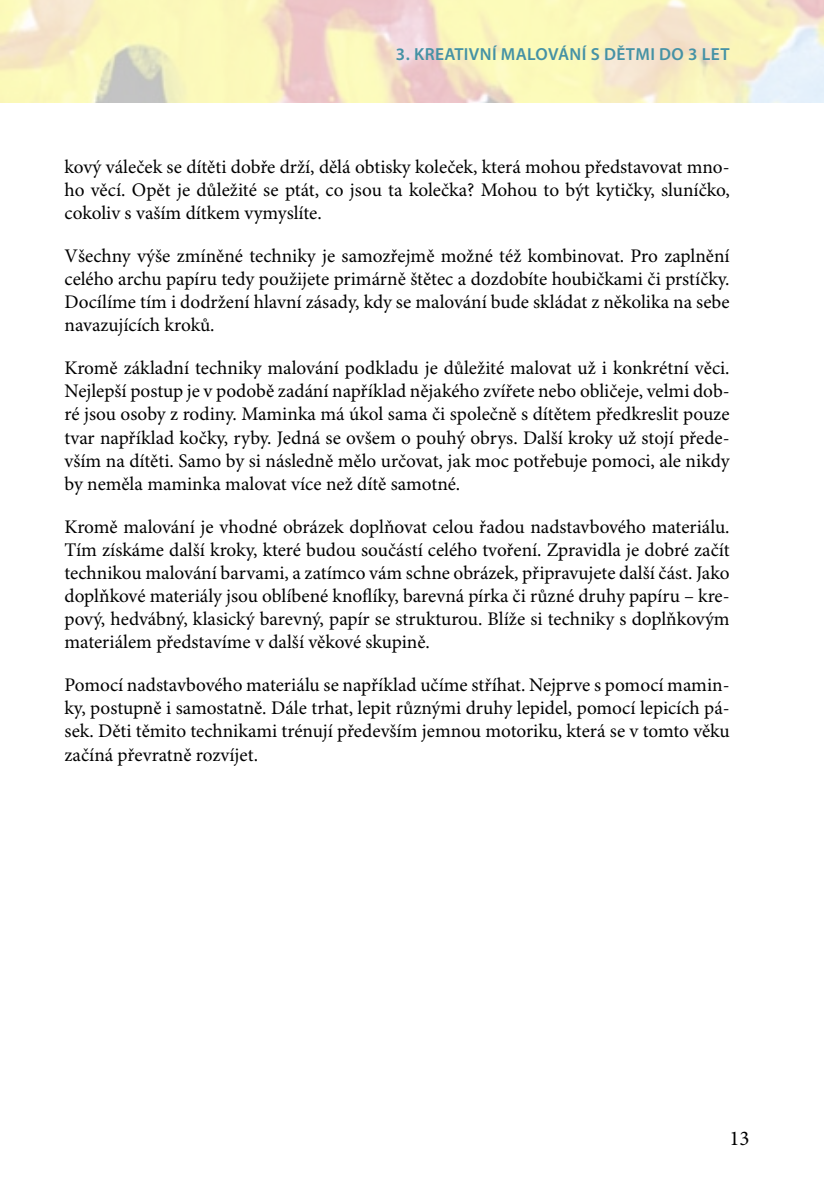
<style>
.page{position:relative;width:824px;height:1191px;background:#fff}
.page>*{position:absolute;margin:0;border:0;box-sizing:border-box;transform-origin:0 0}
.t1{font:21px "Minion Pro";color:#000}
.t2{font:19.25px/23.1px "Minion Pro";letter-spacing:-.005em;color:#000;text-align:justify}
.t3{font:600 17.5px "Myriad Pro";letter-spacing:.02em;color:#4592a5}
</style>
<div class="page">
<svg style="left:0;top:0;width:823px;height:103px;background:#f5ebc4"></svg>
<p class="t3" style="left:396px;top:45px;width:335px">3. KREATIVNÍ MALOVÁNÍ S DĚTMI DO 3 LET</p>
<p class="t2" style="left:64px;top:156px;width:666px">kový váleček se dítěti dobře drží, dělá obtisky koleček, která mohou představovat mno&shy;ho věcí. Opět je důležité se ptát, co jsou ta kolečka? Mohou to být kytičky, sluníčko, cokoliv s vaším dítkem vymyslíte.</p>
<p class="t2" style="left:64px;top:245px;width:666px">Všechny výše zmíněné techniky je samozřejmě možné též kombinovat. Pro zaplnění celého archu papíru tedy použijete primárně štětec a dozdobíte houbičkami či prstíčky.<br>Docílíme tím i dodržení hlavní zásady, kdy se malování bude skládat z několika na sebe navazujících kroků.</p>
<p class="t2" style="left:64px;top:357px;width:666px">Kromě základní techniky malování podkladu je důležité malovat už i konkrétní věci.<br>Nejlepší postup je v podobě zadání například nějakého zvířete nebo obličeje, velmi dob&shy;ré jsou osoby z rodiny. Maminka má úkol sama či společně s dítětem předkreslit pouze tvar například kočky, ryby. Jedná se ovšem o pouhý obrys. Další kroky už stojí přede&shy;vším na dítěti. Samo by si následně mělo určovat, jak moc potřebuje pomoci, ale nikdy by neměla maminka malovat více než dítě samotné.</p>
<p class="t2" style="left:64px;top:516px;width:666px">Kromě malování je vhodné obrázek doplňovat celou řadou nadstavbového materiálu.<br>Tím získáme další kroky, které budou součástí celého tvoření. Zpravidla je dobré začít technikou malování barvami, a zatímco vám schne obrázek, připravujete další část. Jako doplňkové materiály jsou oblíbené knoflíky, barevná pírka či různé druhy papíru – kre&shy;pový, hedvábný, klasický barevný, papír se strukturou. Blíže si techniky s doplňkovým materiálem představíme v další věkové skupině.</p>
<p class="t2" style="left:64px;top:674px;width:666px">Pomocí nadstavbového materiálu se například učíme stříhat. Nejprve s pomocí mamin&shy;ky, postupně i samostatně. Dále trhat, lepit různými druhy lepidel, pomocí lepicích pá&shy;sek. Děti těmito technikami trénují především jemnou motoriku, která se v tomto věku začíná převratně rozvíjet.</p>
<p class="t1" style="left:729px;top:1126px;width:22px">13</p>
</div>
